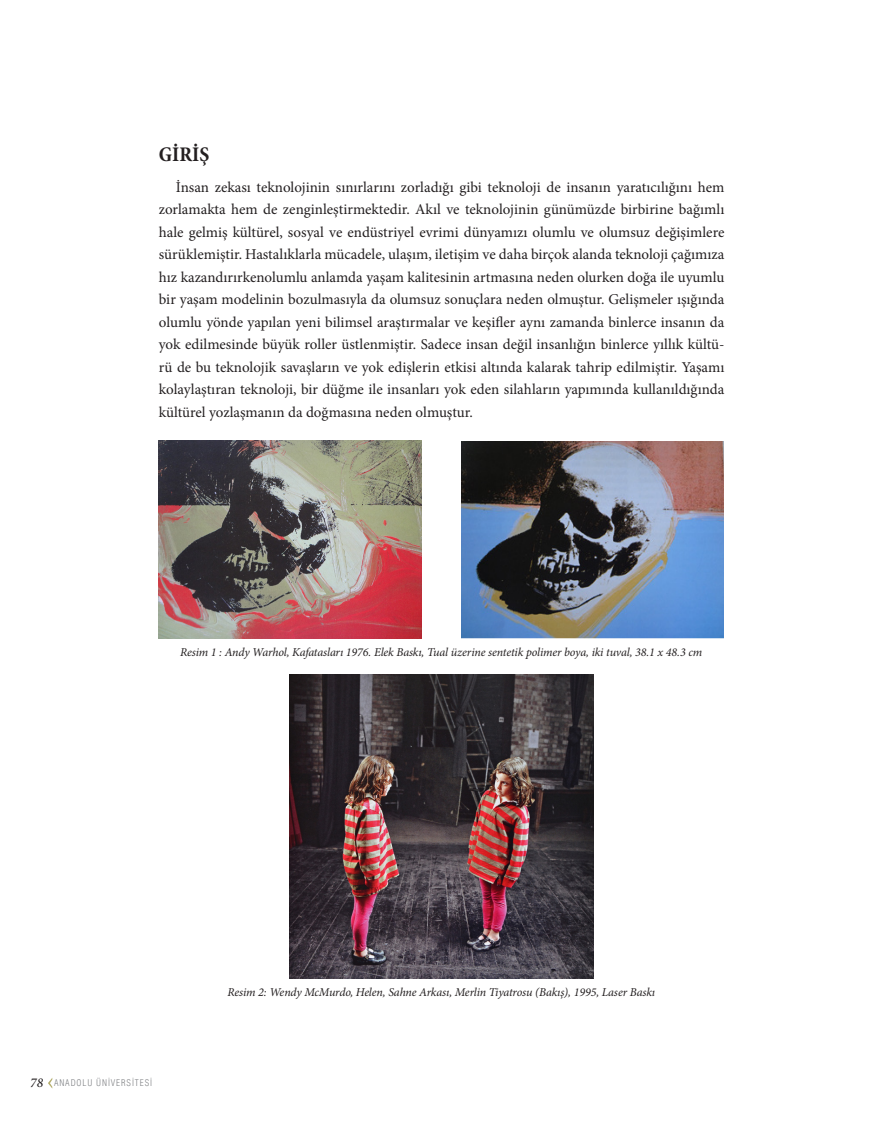
<style>
.page{position:relative;width:893px;height:1127px;background:#fff}
.page>*{position:absolute;margin:0;border:0;box-sizing:border-box;transform-origin:0 0}
._1_BASLIK{font:700 condensed 21px "Minion Pro";color:#231f20}
.ANAMETIN{font:15px/22.5px "Minion Pro";color:#231f20;text-align:justify}
.YAZARADI{font:italic 12px "Minion Pro";letter-spacing:-.015em;color:#231f20}
.t1{font:300 condensed 9px "Helvetica";letter-spacing:.1em;color:#808285}
.s1{font-family:"Minion Pro";font-weight:500;font-style:italic;font-stretch:normal;font-size:13.5px;color:#231f20}
</style>
<div class="page">
<svg style="left:48px;top:1078px;width:4px;height:10px"></svg>
<img style="left:159px;top:441px;width:263px;height:198px">
<img style="left:462px;top:441px;width:262px;height:197px">
<img style="left:290px;top:674px;width:304px;height:305px">
<p class="_1_BASLIK" style="left:159px;top:140px;width:52px">GİRİŞ</p>
<p class="ANAMETIN" style="left:159px;top:176px;width:567px;text-indent:17px">İnsan zekası teknolojinin sınırlarını zorladığı gibi teknoloji de insanın yaratıcılığını hem zorlamakta hem de zenginleştirmektedir. Akıl ve teknolojinin günümüzde birbirine bağımlı hale gelmiş kültürel, sosyal ve endüstriyel evrimi dünyamızı olumlu ve olumsuz değişimlere sürüklemiştir. Hastalıklarla mücadele, ulaşım, iletişim ve daha birçok alanda teknoloji çağımıza hız kazandırırkenolumlu anlamda yaşam kalitesinin artmasına neden olurken doğa ile uyumlu bir yaşam modelinin bozulmasıyla da olumsuz sonuçlara neden olmuştur. Gelişmeler ışığında olumlu yönde yapılan yeni bilimsel araştırmalar ve keşifler aynı zamanda binlerce insanın da yok edilmesinde büyük roller üstlenmiştir. Sadece insan değil insanlığın binlerce yıllık kültü&shy;rü de bu teknolojik savaşların ve yok edişlerin etkisi altında kalarak tahrip edilmiştir. Yaşamı kolaylaştıran teknoloji, bir düğme ile insanları yok eden silahların yapımında kullanıldığında kültürel yozlaşmanın da doğmasına neden olmuştur.</p>
<p class="YAZARADI" style="left:180px;top:644px;width:524px">Resim 1 : Andy Warhol, Kafatasları 1976. Elek Baskı, Tual üzerine sentetik polimer boya, iki tuval, 38.1 x 48.3 cm</p>
<p class="t1" style="left:30px;top:1078px;width:123px"><span class="s1">78</span> ANADOLU ÜNİVERSİTESİ</p>
<p class="YAZARADI" style="left:228px;top:984px;width:429px">Resim 2: Wendy McMurdo, Helen, Sahne Arkası, Merlin Tiyatrosu (Bakış), 1995, Laser Baskı</p>
</div>
